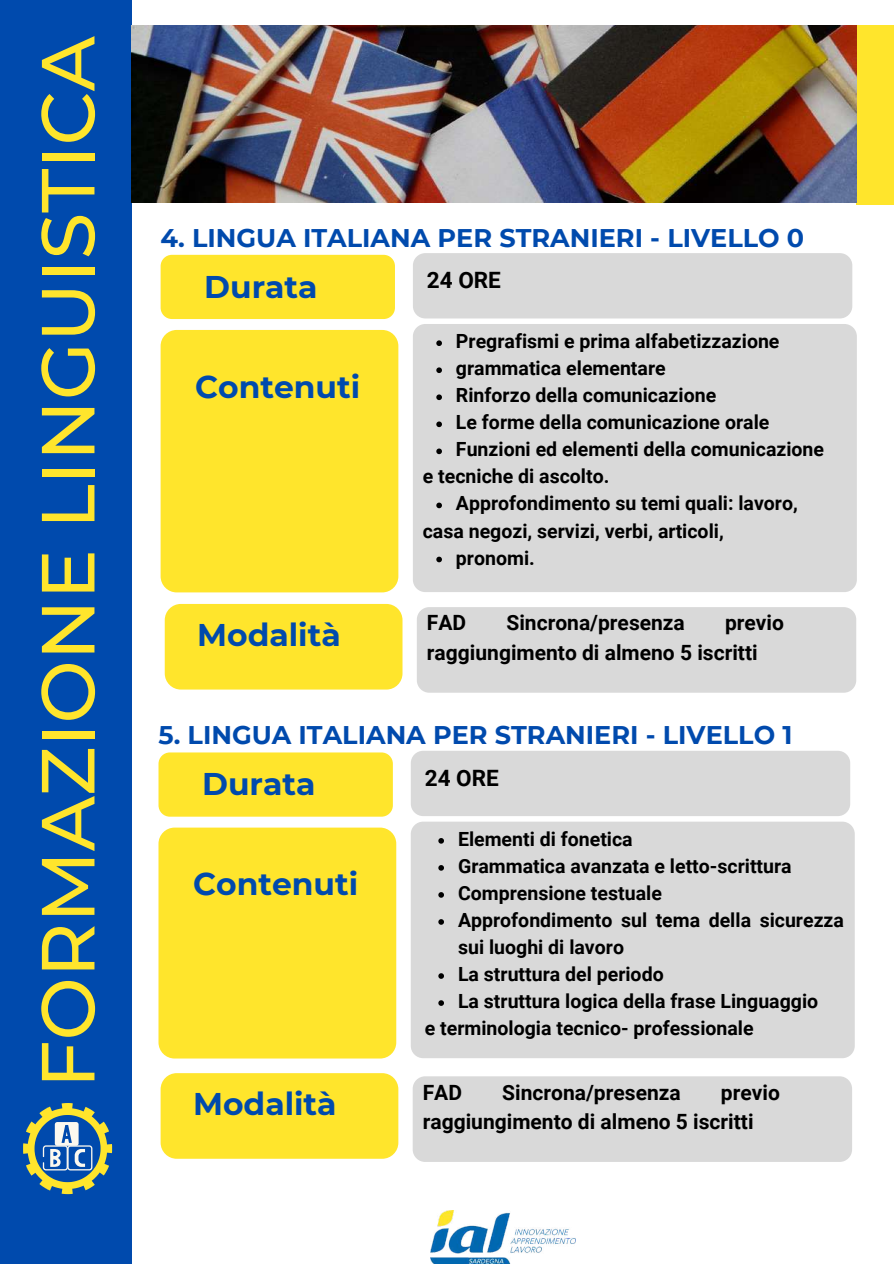
<style>
.page{position:relative;width:894px;height:1264px;background:#fff}
.page>*{position:absolute;margin:0;border:0;box-sizing:border-box;transform-origin:0 0}
.t1{font:500 75px "Montserrat";color:#ffe52c}
.t2{font:700 31.35px "Montserrat";color:#004aad}
.t3{font:700 25.5px "Montserrat";color:#004aad}
.t4{font:700 22.5px "Roboto";color:#000}
.t5{font:700 21px/29.2px "Roboto";color:#000}
.t6{font:700 19.5px/27px "Roboto";color:#000}
</style>
<div class="page">
<div style="left:0;top:0;width:131px;height:1263px;background:#004aad"></div>
<img style="left:430px;top:1210px;width:145px;height:53px">
<div style="left:856px;top:25px;width:37px;height:179px;background:#ffe52c"></div>
<div style="left:413px;top:253px;width:439px;height:65px;background:#d9d9d9;border-radius:12px"></div>
<div style="left:160px;top:255px;width:235px;height:64px;background:#ffe52c;border-radius:11px"></div>
<div style="left:160px;top:330px;width:238px;height:262px;background:#ffe52c;border-radius:16px"></div>
<div style="left:165px;top:604px;width:237px;height:85px;background:#ffe52c;border-radius:16px"></div>
<div style="left:413px;top:324px;width:443px;height:268px;background:#d9d9d9;border-radius:12px"></div>
<div style="left:416px;top:607px;width:440px;height:85px;background:#d9d9d9;border-radius:12px"></div>
<svg style="left:23px;top:1103px;width:89px;height:91px"></svg>
<svg style="left:436px;top:340px;width:6px;height:6px"></svg>
<svg style="left:436px;top:367px;width:6px;height:6px"></svg>
<svg style="left:436px;top:394px;width:6px;height:6px"></svg>
<svg style="left:436px;top:421px;width:6px;height:6px"></svg>
<svg style="left:436px;top:448px;width:6px;height:6px"></svg>
<svg style="left:436px;top:502px;width:6px;height:6px"></svg>
<svg style="left:436px;top:556px;width:6px;height:6px"></svg>
<div style="left:410px;top:750px;width:440px;height:66px;background:#d9d9d9;border-radius:12px"></div>
<div style="left:158px;top:752px;width:235px;height:64px;background:#ffe52c;border-radius:11px"></div>
<div style="left:158px;top:827px;width:238px;height:231px;background:#ffe52c;border-radius:16px"></div>
<div style="left:160px;top:1073px;width:238px;height:85px;background:#ffe52c;border-radius:16px"></div>
<div style="left:410px;top:821px;width:444px;height:237px;background:#d9d9d9;border-radius:12px"></div>
<div style="left:412px;top:1076px;width:439px;height:85px;background:#d9d9d9;border-radius:12px"></div>
<svg style="left:438px;top:838px;width:6px;height:5px"></svg>
<svg style="left:438px;top:865px;width:6px;height:5px"></svg>
<svg style="left:438px;top:892px;width:6px;height:5px"></svg>
<svg style="left:438px;top:919px;width:6px;height:5px"></svg>
<svg style="left:438px;top:973px;width:6px;height:5px"></svg>
<svg style="left:438px;top:1000px;width:6px;height:5px"></svg>
<img style="left:132px;top:25px;width:724px;height:177px">
<h1 class="t1" style="left:22px;top:1088px;width:1053px;rotate:-90deg">FORMAZIONE LINGUISTICA</h1>
<h3 class="t3" style="left:160px;top:222px;width:645px">4. LINGUA ITALIANA PER STRANIERI - LIVELLO 0</h3>
<h2 class="t2" style="left:204px;top:267px;width:115px">Durata</h2>
<p class="t4" style="left:427px;top:267px;width:75px">24 ORE</p>
<h2 class="t2" style="left:195px;top:367px;width:166px">Contenuti</h2>
<h2 class="t2" style="left:197px;top:615px;width:145px">Modalità</h2>
<p class="t6" style="left:456px;top:328px;width:369px">Pregrafismi e prima alfabetizzazione grammatica elementare<br>Rinforzo della comunicazione<br>Le forme della comunicazione orale Funzioni ed elementi della comunicazione</p>
<p class="t6" style="left:456px;top:490px;width:343px">Approfondimento su temi quali: lavoro,</p>
<p class="t6" style="left:456px;top:544px;width:80px">pronomi.</p>
<p class="t6" style="left:422px;top:463px;width:188px">e tecniche di ascolto.</p>
<p class="t6" style="left:422px;top:517px;width:302px">casa negozi, servizi, verbi, articoli,</p>
<p class="t5" style="left:427px;top:608px;width:358px;text-indent:298px">previo raggiungimento di almeno 5 iscritti</p>
<p class="t5" style="left:427px;top:608px;width:41px">FAD</p>
<p class="t5" style="left:506px;top:608px;width:180px">Sincrona/presenza</p>
<h3 class="t3" style="left:158px;top:719px;width:635px">5. LINGUA ITALIANA PER STRANIERI - LIVELLO 1</h3>
<h2 class="t2" style="left:202px;top:764px;width:115px">Durata</h2>
<p class="t4" style="left:424px;top:764px;width:75px">24 ORE</p>
<h2 class="t2" style="left:193px;top:864px;width:166px">Contenuti</h2>
<h2 class="t2" style="left:193px;top:1084px;width:145px">Modalità</h2>
<p class="t6" style="left:458px;top:825px;width:176px">Elementi di fonetica</p>
<p class="t6" style="left:458px;top:852px;width:335px">Grammatica avanzata e letto-scrittura</p>
<p class="t6" style="left:458px;top:879px;width:205px">Comprensione testuale</p>
<p class="t6" style="left:458px;top:906px;width:387px">Approfondimento sul tema della sicurezza</p>
<p class="t6" style="left:458px;top:933px;width:167px">sui luoghi di lavoro</p>
<p class="t6" style="left:458px;top:960px;width:207px">La struttura del periodo</p>
<p class="t6" style="left:458px;top:987px;width:361px">La struttura logica della frase Linguaggio</p>
<p class="t6" style="left:424px;top:1015px;width:330px">e terminologia tecnico- professionale</p>
<p class="t5" style="left:422px;top:1077px;width:358px;text-indent:298px">previo raggiungimento di almeno 5 iscritti</p>
<p class="t5" style="left:422px;top:1077px;width:41px">FAD</p>
<p class="t5" style="left:502px;top:1077px;width:180px">Sincrona/presenza</p>
</div>
